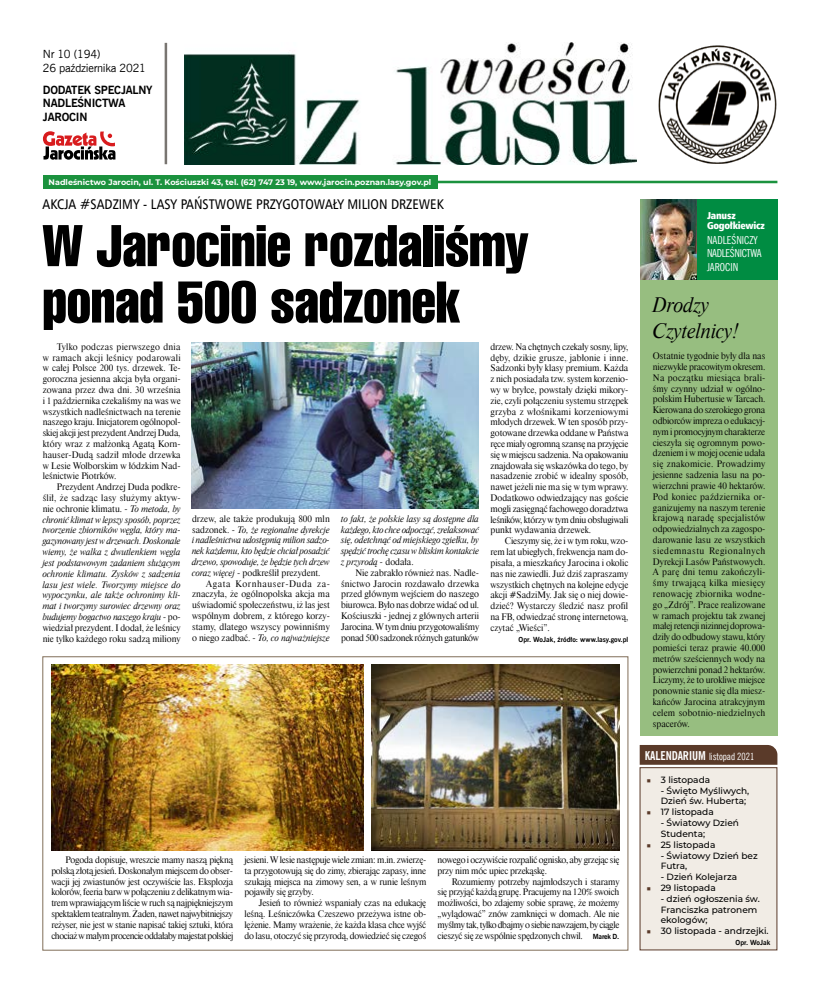
<style>
.page{position:relative;width:820px;height:993px;background:#fff}
.page>*{position:absolute;margin:0;border:0;box-sizing:border-box;transform-origin:0 0}
.t1{font:57px/56.4px "Swis 911 Cm EU";color:#000}
.t2{font:italic 20px/26px "Dutch 801 Hd EU";color:#000}
.t3{font:14px "Humnst 777 Cn EU";color:#000}
.t4{font:700 11.3px/13.6px "News Goth EU";letter-spacing:-.02em;color:#000}
.t5{font:11.3px/13.6px "News Goth EU";letter-spacing:-.02em;color:#000}
.t6{font:11px/13.2px "News Goth Cn EU";color:#fff}
.t7{font:10px "News Goth Cn EU";color:#fff}
.t8{font:10px/10.2px "Humnst 777 X Blk Cn EU";letter-spacing:-.025em;color:#fff}
.t9{font:9px/10.8px "Dutch 801 Hd EU";letter-spacing:-.02em;color:#000;text-align:justify}
.t10{font:italic 9px/10.8px "Dutch 801 Hd EU";letter-spacing:-.005em;color:#000;text-align:justify}
.t11{font:500 9px/10.8px "Montserrat";color:#000}
.t12{font:700 8px "Montserrat";color:#fff}
.t13{font:700 7px "News Goth EU";color:#000}
.s1{font-style:normal}
.s2{font-style:italic}
.s3{font-family:"Times New Roman"}
.s4{font-family:"News Goth EU";font-weight:700;font-size:7px}
.s5{font-weight:700;font-size:12.1px}
.s6{font-size:8px;color:#5a3a29}
</style>
<div class="page">
<img style="left:184px;top:43px;width:452px;height:121px">
<img style="left:658px;top:45px;width:119px;height:119px">
<div style="left:43px;top:175px;width:394px;height:14px;background:#1b923e"></div>
<hr style="left:431px;top:181px;width:346px;height:2px;background:#1b923e">
<hr style="left:164px;top:43px;width:3px;height:121px;background:#797571">
<svg style="left:43px;top:131px;width:72px;height:29px"></svg>
<div style="left:640px;top:270px;width:137px;height:465px;background:#97be80"></div>
<div style="left:640px;top:199px;width:137px;height:80px;background:#008c42"></div>
<img style="left:640px;top:199px;width:56px;height:80px">
<img style="left:51px;top:664px;width:312px;height:186px">
<img style="left:371px;top:664px;width:248px;height:186px">
<div style="left:43px;top:656px;width:585px;height:294px;border:1px solid #816e58"></div>
<img style="left:192px;top:343px;width:286px;height:165px">
<div style="left:639px;top:767px;width:138px;height:183px;background:#f1ece5"></div>
<div style="left:639px;top:745px;width:138px;height:19px;background:#5a3a29"></div>
<p class="t5" style="left:43px;top:47px;width:105px">Nr 10 (194)<br>26 października 2021</p>
<p class="t4" style="left:43px;top:83px;width:111px">DODATEK SPECJALNY<br>NADLEŚNICTWA<br>JAROCIN</p>
<p class="t12" style="left:49px;top:176px;width:384px">Nadleśnictwo Jarocin, ul. T. Kościuszki 43, tel. (62) 747 23 19, www.jarocin.poznan.lasy.gov.pl</p>
<h3 class="t3" style="left:43px;top:196px;width:402px">AKCJA #SADZIMY - LASY PAŃSTWOWE PRZYGOTOWAŁY MILION DRZEWEK</h3>
<h1 class="t1" style="left:43px;top:218px;width:486px">W Jarocinie rozdaliśmy ponad 500 sadzonek</h1>
<p class="t9" style="left:43px;top:341px;width:139px;text-indent:14px">Tylko podczas pierwszego dnia w ramach akcji leśnicy podarowali w całej Polsce 200 tys. drzewek. Te&shy;goroczna jesienna akcja była organi&shy;zowana przez dwa dni. 30 września i 1 października czekaliśmy na was we wszystkich nadleśnictwach na terenie naszego kraju. Inicjatorem ogólnopol&shy;skiej akcji jest prezydent Andrzej Duda, który wraz z małżonką Agatą Korn&shy;hauser-Dudą sadził młode drzewka w Lesie Wolborskim w łódzkim Nad&shy;leśnictwie Piotrków.</p>
<p class="t10" style="left:43px;top:481px;width:139px;text-indent:14px"><span class="s1">Prezydent Andrzej Duda podkre&shy;ślił, że sadząc lasy służymy aktyw&shy;nie ochronie klimatu. -</span> To metoda, by chronić klimat w lepszy sposób, poprzez tworzenie zbiorników węgla, który ma&shy;gazynowany jest w drzewach. Doskonale wiemy, że walka z dwutlenkiem węgla jest podstawowym zadaniem służącym ochronie klimatu. Zysków z sadzenia lasu jest wiele. Tworzymy miejsce do wypoczynku, ale także ochronimy kli&shy;mat i tworzymy surowiec drzewny oraz budujemy bogactwo naszego kraju - <span class="s1">po&shy;wiedział prezydent. I dodał, że leśnicy nie tylko każdego roku sadzą miliony</span></p>
<p class="t10" style="left:192px;top:513px;width:139px"><span class="s1">drzew, ale także produkują 800 mln sadzonek. -</span> To, że regionalne dyrekcje i nadleśnictwa udostępnią milion sadzo&shy;nek każdemu, kto będzie chciał posadzić drzewo, spowoduje, że będzie tych drzew coraz więcej <span class="s1">- podkreślił prezydent.</span></p>
<p class="t9" style="left:192px;top:578px;width:139px;text-indent:14px">Agata Kornhauser-Duda za&shy;znaczyła, że ogólnopolska akcja ma uświadomić społeczeństwu, iż las jest wspólnym dobrem, z którego korzy&shy;stamy, dlatego wszyscy powinniśmy o niego zadbać. - <span class="s2">To, co najważniejsze</span></p>
<p class="t10" style="left:341px;top:513px;width:139px">to fakt, że polskie lasy są dostępne dla każdego, kto chce odpocząć, zrelaksować się, odetchnąć od miejskiego zgiełku, by spędzić trochę czasu w bliskim kontakcie z przyrodą - <span class="s1">dodała.</span></p>
<p class="t9" style="left:341px;top:567px;width:139px;text-indent:14px">Nie zabrakło również nas. Nadle&shy;śnictwo Jarocin rozdawało drzewka przed głównym wejściem do naszego biurowca. Było nas dobrze widać od ul.<br>Kościuszki - jednej z głównych arterii Jarocina. W tym dniu przygotowaliśmy ponad 500 sadzonek różnych gatunków</p>
<p class="t9" style="left:490px;top:341px;width:139px">drzew. Na chętnych czekały sosny, lipy, dęby, dzikie grusze, jabłonie i inne.<br>Sadzonki były klasy premium. Każda z nich posiadała tzw. system korzenio&shy;wy w bryłce, powstały dzięki mikory&shy;zie, czyli połączeniu systemu strzępek grzyba z włośnikami korzeniowymi młodych drzewek. W ten sposób przy&shy;gotowane drzewka oddane w Państwa ręce miały ogromną szansę na przyjęcie się w miejscu sadzenia. Na opakowaniu znajdowała się wskazówka do tego, by nasadzenie zrobić w idealny sposób, nawet jeżeli nie ma się w tym wprawy.<br>Dodatkowo odwiedzający nas goście mogli zasięgnąć fachowego doradztwa leśników, którzy w tym dniu obsługiwali punkt wydawania drzewek.</p>
<p class="t9" style="left:490px;top:535px;width:139px;text-indent:14px">Cieszymy się, że i w tym roku, wzo&shy;rem lat ubiegłych, frekwencja nam do&shy;pisała, a mieszkańcy Jarocina i okolic nas nie zawiedli. Już dziś zapraszamy wszystkich chętnych na kolejne edycje akcji #SadziMy. Jak się o niej dowie&shy;dzieć? Wystarczy śledzić nasz profil na FB, odwiedzać stronę internetową, czytać „Wieści”.</p>
<p class="t13" style="left:518px;top:634px;width:111px">Opr. WoJak, źródło: www.lasy.gov.pl</p>
<p class="t9" style="left:51px;top:854px;width:183px;text-indent:14px">Pogoda dopisuje, wreszcie mamy naszą piękną polską złotą jesień. Doskonałym miejscem do obser&shy;wacji jej zwiastunów jest oczywiście las. Eksplozja kolorów, feeria barw w połączeniu z delikatnym wia&shy;trem wprawiającym liście w ruch są najpiękniejszym spektaklem teatralnym. Żaden, nawet najwybitniejszy reżyser, nie jest w stanie napisać takiej sztuki, która chociaż w małym procencie oddałaby majestat polskiej</p>
<p class="t9" style="left:244px;top:854px;width:183px">jesieni. W lesie następuje wiele zmian: m.in. zwierzę&shy;ta przygotowują się do zimy, zbierając zapasy<span class="s3">,</span> inne szukają miejsca na zimowy sen, a w runie leśnym pojawiły się grzyby<span class="s3">.</span></p>
<p class="t9" style="left:244px;top:897px;width:183px;text-indent:14px">Jesień to również wspaniały czas na edukację leśną. Leśniczówka Czeszewo przeżywa istne ob&shy;lężenie. Mamy wrażenie, że każda klasa chce wyjść do lasu, otoczyć się przyrodą, dowiedzieć się czegoś</p>
<p class="t9" style="left:437px;top:854px;width:183px">nowego i oczywiście rozpalić ognisko<span class="s3">,</span> aby grzejąc się przy nim móc upiec przekąskę.</p>
<p class="t9" style="left:437px;top:876px;width:183px;text-indent:14px">Rozumiemy potrzeby najmłodszych i staramy się przyjąć każdą grupę. Pracujemy na 120% swoich możliwości<span class="s3">,</span> bo zdajemy sobie sprawę, że możemy „wylądować” znów zamknięci w domach. Ale nie myślmy tak, tylko dbajmy o siebie nawzajem<span class="s3">,</span> by ciągle cieszyć się ze wspólnie spędzonych chwil. <span class="s4">Marek D.</span></p>
<p class="t8" style="left:706px;top:210px;width:59px">Janusz<br>Gogołkiewicz</p>
<p class="t6" style="left:706px;top:234px;width:56px">NADLEŚNICZY<br>NADLEŚNICTWA<br>JAROCIN</p>
<h2 class="t2" style="left:652px;top:291px;width:88px">Drodzy<br>Czytelnicy!</h2>
<p class="t9" style="left:652px;top:351px;width:114px">Ostatnie tygodnie były dla nas niezwykle pracowitym okresem.<br>Na początku miesiąca brali&shy;śmy czynny udział w ogólno&shy;polskim Hubertusie w Tarcach.<br>Kierowana do szerokiego grona odbiorców impreza o edukacyj&shy;nym i promocyjnym charakterze cieszyła się ogromnym powo&shy;dzeniem i w mojej ocenie udała się znakomicie. Prowadzimy jesienne sadzenia lasu na po&shy;wierzchni prawie 40 hektarów.<br>Pod koniec października or&shy;ganizujemy na naszym terenie krajową naradę specjalistów odpowiedzialnych za zagospo&shy;darowanie lasu ze wszystkich siedemnastu Regionalnych Dyrekcji Lasów Państwowych.<br>A parę dni temu zakończyli&shy;śmy trwającą kilka miesięcy renowację zbiornika wodne&shy;go „Zdrój”. Prace realizowane w ramach projektu tak zwanej małej retencji nizinnej doprowa&shy;dziły do odbudowy stawu, który pomieści teraz prawie 40.000 metrów sześciennych wody na powierzchni ponad 2 hektarów.<br>Liczymy, że to urokliwe miejsce ponownie stanie się dla miesz&shy;kańców Jarocina atrakcyjnym celem sobotnio-niedzielnych spacerów.</p>
<p class="t7" style="left:644px;top:749px;width:111px"><span class="s5">KALENDARIUM</span> listopad 2021</p>
<p class="t11" style="left:646px;top:773px;width:65px"><span class="s6">■</span> 3 listopada</p>
<p class="t11" style="left:660px;top:784px;width:90px">- Święto Myśliwych,<br>Dzień św. Huberta;</p>
<p class="t11" style="left:646px;top:806px;width:69px"><span class="s6">■</span> 17 listopada</p>
<p class="t11" style="left:660px;top:816px;width:80px">- Światowy Dzień<br>Studenta;</p>
<p class="t11" style="left:646px;top:838px;width:70px"><span class="s6">■</span> 25 listopada</p>
<p class="t11" style="left:660px;top:849px;width:98px">- Światowy Dzień bez<br>Futra,</p>
<p class="t11" style="left:660px;top:870px;width:78px">- Dzień Kolejarza</p>
<p class="t11" style="left:646px;top:881px;width:71px"><span class="s6">■</span> 29 listopada</p>
<p class="t11" style="left:660px;top:892px;width:100px">- dzień ogłoszenia św.<br>Franciszka patronem ekologów;</p>
<p class="t11" style="left:646px;top:924px;width:123px"><span class="s6">■</span> 30 listopada - andrzejki.</p>
<p class="t13" style="left:735px;top:937px;width:36px">Opr. WoJak</p>
</div>
